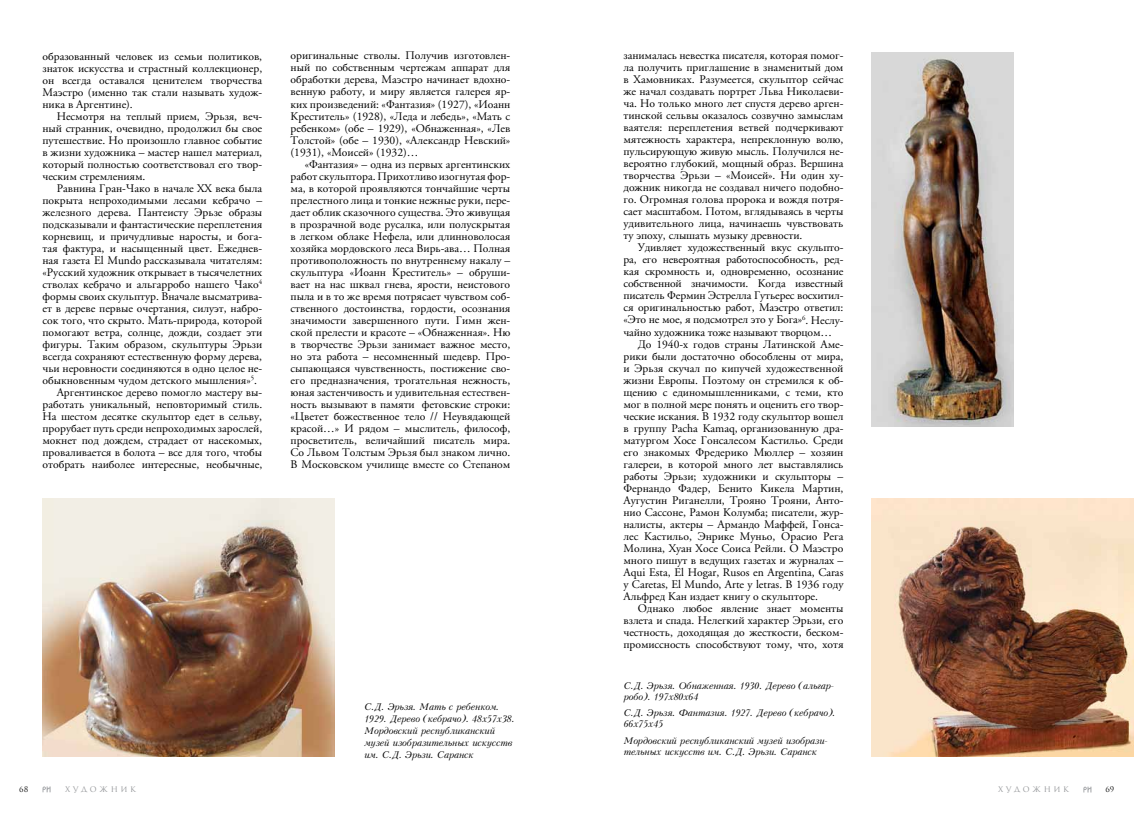
<style>
.page{position:relative;width:1134px;height:823px;background:#fff}
.page>*{position:absolute;margin:0;border:0;box-sizing:border-box;transform-origin:0 0}
.t1{font:11.6px/12px "APC Garamond";color:#000;text-align:justify}
.t2{font:italic 9px/12px "Kudryashev";letter-spacing:-.02em;color:#000}
.t3{font:7.5px "Romul";letter-spacing:.33em;color:#939598}
.t4{font:7.5px "Romul";color:#000}
</style>
<div class="page">
<svg style="left:43px;top:786px;width:8px;height:5px"></svg>
<svg style="left:1083px;top:786px;width:8px;height:6px"></svg>
<img style="left:871px;top:52px;width:142px;height:374px">
<img style="left:43px;top:498px;width:291px;height:258px">
<img style="left:871px;top:498px;width:263px;height:257px">
<p class="t1" style="left:43px;top:50px;width:221px">образованный человек из семьи политиков, знаток искусства и страстный коллекционер, он всегда оставался ценителем творчества Маэстро (именно так стали называть худож&shy;ника в Аргентине).</p>
<p class="t1" style="left:43px;top:110px;width:221px;text-indent:14px">Несмотря на теплый прием, Эрьзя, веч&shy;ный странник, очевидно, продолжил бы свое путешествие. Но произошло главное событие в жизни художника – мастер нашел материал, который полностью соответствовал его твор&shy;ческим стремлениям.</p>
<p class="t1" style="left:57px;top:182px;width:207px">Равнина Гран-Чако в начале XX века была</p>
<p class="t1" style="left:43px;top:194px;width:221px">покрыта непроходимыми лесами кебрачо –</p>
<p class="t1" style="left:43px;top:206px;width:221px">железного дерева. Пантеисту Эрьзе образы</p>
<p class="t1" style="left:43px;top:218px;width:221px">подсказывали и фантастические переплетения</p>
<p class="t1" style="left:43px;top:230px;width:221px">корневищ, и причудливые наросты, и бога-</p>
<p class="t1" style="left:43px;top:242px;width:221px">тая фактура, и насыщенный цвет. Ежеднев-</p>
<p class="t1" style="left:43px;top:254px;width:221px">ная газета El Mundo рассказывала читателям:</p>
<p class="t1" style="left:43px;top:266px;width:221px">«Русский художник открывает в тысячелетних</p>
<p class="t1" style="left:43px;top:278px;width:221px">стволах кебрачо и альгарробо нашего Чако<sup>4</sup></p>
<p class="t1" style="left:43px;top:290px;width:221px">формы своих скульптур. Вначале высматрива-</p>
<p class="t1" style="left:43px;top:302px;width:221px">ет в дереве первые очертания, силуэт, набро-</p>
<p class="t1" style="left:43px;top:314px;width:221px">сок того, что скрыто. Мать-природа, которой</p>
<p class="t1" style="left:43px;top:326px;width:221px">помогают ветра, солнце, дожди, создает эти</p>
<p class="t1" style="left:43px;top:338px;width:221px">фигуры. Таким образом, скульптуры Эрьзи</p>
<p class="t1" style="left:43px;top:350px;width:221px">всегда сохраняют естественную форму дерева,</p>
<p class="t1" style="left:43px;top:362px;width:221px">чьи неровности соединяются в одно целое не-</p>
<p class="t1" style="left:43px;top:374px;width:216px">обыкновенным чудом детского мышления»<sup>5</sup>.</p>
<p class="t1" style="left:57px;top:386px;width:207px">Аргентинское дерево помогло мастеру вы-</p>
<p class="t1" style="left:43px;top:398px;width:221px">работать уникальный, неповторимый стиль.</p>
<p class="t1" style="left:43px;top:410px;width:221px">На шестом десятке скульптор едет в сельву,</p>
<p class="t1" style="left:43px;top:422px;width:221px">прорубает путь среди непроходимых зарослей,</p>
<p class="t1" style="left:43px;top:434px;width:221px">мокнет под дождем, страдает от насекомых,</p>
<p class="t1" style="left:43px;top:446px;width:221px">проваливается в болота – все для того, чтобы</p>
<p class="t1" style="left:43px;top:458px;width:221px">отобрать наиболее интересные, необычные,</p>
<p class="t1" style="left:291px;top:50px;width:221px">оригинальные стволы. Получив изготовлен&shy;ный по собственным чертежам аппарат для обработки дерева, Маэстро начинает вдохно&shy;венную работу, и миру является галерея яр&shy;ких произведений: «Фантазия» (1927), «Иоанн Креститель» (1928), «Леда и лебедь», «Мать с ребенком» (обе – 1929), «Обнаженная», «Лев Толстой» (обе – 1930), «Александр Невский» (1931), «Моисей» (1932)…</p>
<p class="t1" style="left:291px;top:158px;width:221px;text-indent:14px">«Фантазия» – одна из первых аргентинских работ скульптора. Прихотливо изогнутая фор&shy;ма, в которой проявляются тончайшие черты прелестного лица и тонкие нежные руки, пере&shy;дает облик сказочного существа. Это живущая в прозрачной воде русалка, или полускрытая в легком облаке Нефела, или длинноволосая хозяйка мордовского леса Вирь-ава… Полная противоположность по внутреннему накалу – скульптура «Иоанн Креститель» – обруши&shy;вает на нас шквал гнева, ярости, неистового пыла и в то же время потрясает чувством соб&shy;ственного достоинства, гордости, осознания значимости завершенного пути. Гимн жен&shy;ской прелести и красоте – «Обнаженная». Ню в творчестве Эрьзи занимает важное место, но эта работа – несомненный шедевр. Про&shy;сыпающаяся чувственность, постижение сво&shy;его предназначения, трогательная нежность, юная застенчивость и удивительная естествен&shy;ность вызывают в памяти фетовские строки: «Цветет божественное тело // Неувядающей красой…» И рядом – мыслитель, философ, просветитель, величайший писатель мира.<br>Со Львом Толстым Эрьзя был знаком лично.<br>В Московском училище вместе со Степаном</p>
<p class="t2" style="left:364px;top:701px;width:152px">С.Д. Эрьзя. Мать с ребенком.<br>1929. Дерево (кебрачо). 48x57x38.<br>Мордовский республиканский музей изобразительных искусств им. С.Д. Эрьзи. Саранск</p>
<p class="t1" style="left:623px;top:49px;width:221px">занималась невестка писателя, которая помог&shy;ла получить приглашение в знаменитый дом в Хамовниках. Разумеется, скульптор сейчас же начал создавать портрет Льва Николаеви&shy;ча. Но только много лет спустя дерево арген&shy;тинской сельвы оказалось созвучно замыслам ваятеля: переплетения ветвей подчеркивают мятежность характера, непреклонную волю, пульсирующую живую мысль. Получился не&shy;вероятно глубокий, мощный образ. Вершина творчества Эрьзи – «Моисей». Ни один ху&shy;дожник никогда не создавал ничего подобно&shy;го. Огромная голова пророка и вождя потря&shy;сает масштабом. Потом, вглядываясь в черты удивительного лица, начинаешь чувствовать ту эпоху, слышать музыку древности.</p>
<p class="t1" style="left:638px;top:241px;width:207px">Удивляет художественный вкус скульпто-</p>
<p class="t1" style="left:623px;top:253px;width:221px">ра, его невероятная работоспособность, ред-</p>
<p class="t1" style="left:623px;top:265px;width:221px">кая скромность и, одновременно, осознание</p>
<p class="t1" style="left:623px;top:277px;width:221px">собственной значимости. Когда известный</p>
<p class="t1" style="left:623px;top:289px;width:221px">писатель Фермин Эстрелла Гутьерес восхитил-</p>
<p class="t1" style="left:623px;top:301px;width:221px">ся оригинальностью работ, Маэстро ответил:</p>
<p class="t1" style="left:623px;top:313px;width:221px">«Это не мое, я подсмотрел это у Бога»<sup>6</sup>. Неслу-</p>
<p class="t1" style="left:623px;top:326px;width:210px">чайно художника тоже называют творцом…</p>
<p class="t1" style="left:638px;top:338px;width:207px">До 1940-х годов страны Латинской Аме-</p>
<p class="t1" style="left:623px;top:350px;width:221px">рики были достаточно обособлены от мира,</p>
<p class="t1" style="left:623px;top:362px;width:221px">и Эрьзя скучал по кипучей художественной</p>
<p class="t1" style="left:623px;top:374px;width:221px">жизни Европы. Поэтому он стремился к об-</p>
<p class="t1" style="left:623px;top:386px;width:221px">щению с единомышленниками, с теми, кто</p>
<p class="t1" style="left:623px;top:398px;width:221px">мог в полной мере понять и оценить его твор-</p>
<p class="t1" style="left:623px;top:410px;width:221px">ческие искания. В 1932 году скульптор вошел</p>
<p class="t1" style="left:623px;top:422px;width:221px">в группу Pacha Kamaq, организованную дра-</p>
<p class="t1" style="left:623px;top:434px;width:221px">матургом Хосе Гонсалесом Кастильо. Среди</p>
<p class="t1" style="left:623px;top:446px;width:221px">его знакомых Фредерико Мюллер – хозяин</p>
<p class="t1" style="left:623px;top:458px;width:221px">галереи, в которой много лет выставлялись</p>
<p class="t1" style="left:623px;top:470px;width:221px">работы Эрьзи; художники и скульпторы –</p>
<p class="t1" style="left:623px;top:482px;width:221px">Фернандо Фадер, Бенито Кикела Мартин,</p>
<p class="t1" style="left:623px;top:494px;width:221px">Аугустин Риганелли, Трояно Трояни, Анто-</p>
<p class="t1" style="left:623px;top:506px;width:221px">нио Сассоне, Рамон Колумба; писатели, жур-</p>
<p class="t1" style="left:623px;top:518px;width:221px">налисты, актеры – Армандо Маффей, Гонса-</p>
<p class="t1" style="left:623px;top:530px;width:221px">лес Кастильо, Энрике Муньо, Орасио Рега</p>
<p class="t1" style="left:623px;top:542px;width:221px">Молина, Хуан Хосе Соиса Рейли. О Маэстро</p>
<p class="t1" style="left:623px;top:554px;width:221px">много пишут в ведущих газетах и журналах –</p>
<p class="t1" style="left:623px;top:566px;width:221px">Aqui Esta, El Hogar, Rusos en Argentina, Caras</p>
<p class="t1" style="left:623px;top:578px;width:221px">y Caretas, El Mundo, Arte y letras. В 1936 году</p>
<p class="t1" style="left:623px;top:590px;width:196px">Альфред Кан издает книгу о скульпторе.</p>
<p class="t1" style="left:638px;top:602px;width:207px">Однако любое явление знает моменты</p>
<p class="t1" style="left:623px;top:614px;width:221px">взлета и спада. Нелегкий характер Эрьзи, его</p>
<p class="t1" style="left:623px;top:626px;width:221px">честность, доходящая до жесткости, беском-</p>
<p class="t1" style="left:623px;top:638px;width:221px">промиссность способствуют тому, что, хотя</p>
<p class="t2" style="left:624px;top:679px;width:212px;line-height:11px">С.Д. Эрьзя. Обнаженная. 1930. Дерево (альгар&shy;робо). 197x80x64</p>
<p class="t2" style="left:624px;top:707px;width:214px;line-height:11px">С.Д. Эрьзя. Фантазия. 1927. Дерево (кебрачо).<br>66х75х45</p>
<p class="t2" style="left:624px;top:735px;width:206px;line-height:11px">Мордовский республиканский музей изобрази&shy;тельных искусств им. С.Д. Эрьзи. Саранск</p>
<p class="t4" style="left:19px;top:784px;width:11px">68</p>
<p class="t3" style="left:65px;top:784px;width:72px">художник</p>
<p class="t3" style="left:998px;top:784px;width:72px">художник</p>
<p class="t4" style="left:1105px;top:784px;width:10px">69</p>
</div>
